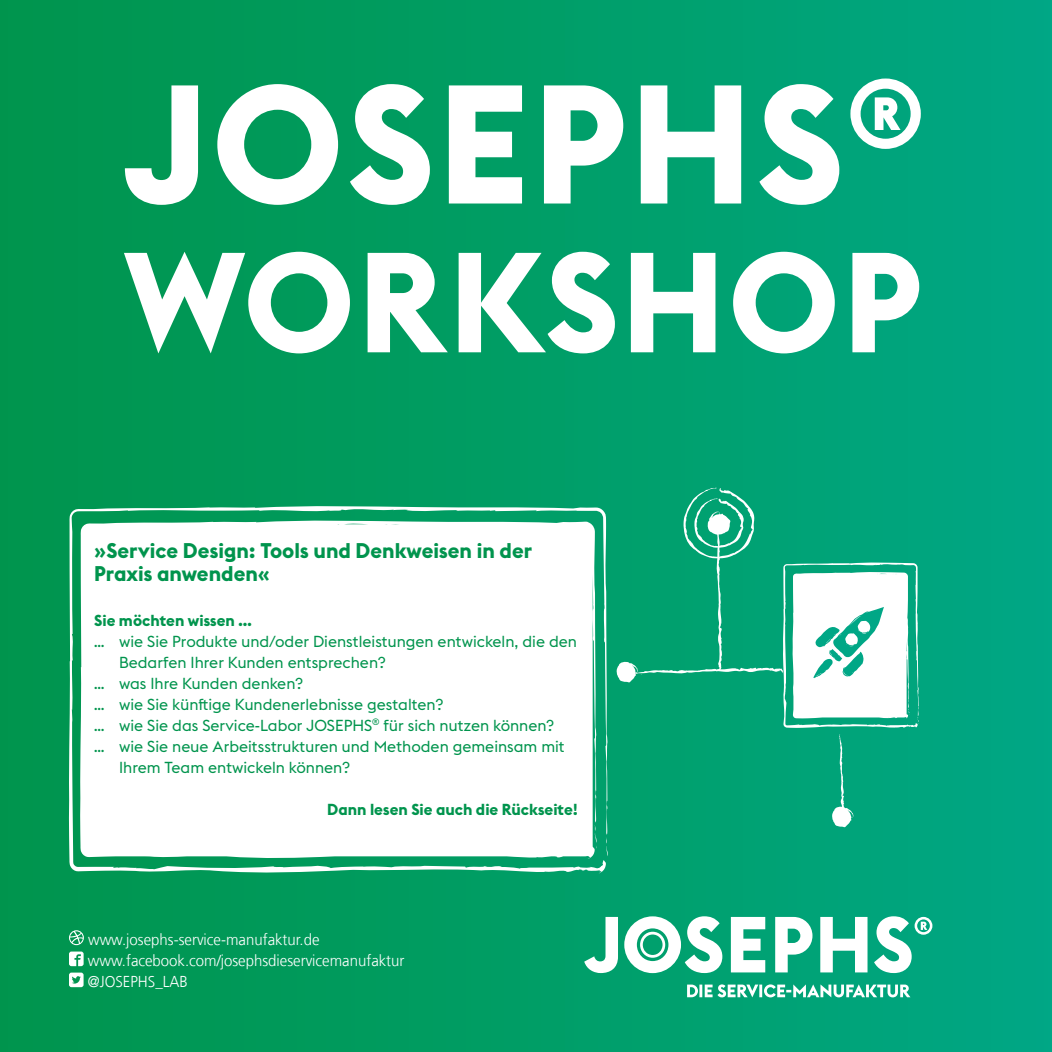
<style>
.page{position:relative;width:1052px;height:1052px;background:#fff}
.page>*{position:absolute;margin:0;border:0;box-sizing:border-box;transform-origin:0 0}
.t1{font:700 166.25px "Euclid Flex";letter-spacing:.025em;color:#fff}
.t2{font:700 140px "Euclid Flex";letter-spacing:.025em;color:#fff}
.t3{font:700 21px/22.8px "Euclid Flex";color:#00944d}
.t4{font:15.75px "Euclid Flex";color:#00944d}
.t5{font:300 15.75px/21px "Frutiger LT Com";color:#fff;scale:.95 1}
.t6{font:700 15.75px "Euclid Flex";color:#00944d}
</style>
<div class="page">
<div style="left:0;top:0;width:1052px;height:1052px;background:linear-gradient(to right,#00944b,#00a784)"></div>
<svg style="left:584px;top:916px;width:348px;height:81px"></svg>
<svg style="left:69px;top:930px;width:15px;height:15px"></svg>
<svg style="left:69px;top:951px;width:15px;height:15px"></svg>
<svg style="left:69px;top:972px;width:15px;height:15px"></svg>
<svg style="left:832px;top:734px;width:22px;height:93px"></svg>
<svg style="left:69px;top:505px;width:539px;height:369px"></svg>
<svg style="left:616px;top:487px;width:303px;height:241px"></svg>
<h1 class="t1" style="left:123px;top:49px;width:802px">JOSEPHS<sup>®</sup></h1>
<h2 class="t2" style="left:123px;top:222px;width:799px">WORKSHOP</h2>
<h3 class="t3" style="left:94px;top:540px;width:439px">»Service Design: Tools und Denkweisen in der<br>Praxis anwenden«</h3>
<p class="t6" style="left:94px;top:611px;width:159px">Sie möchten wissen …</p>
<p class="t4" style="left:94px;top:632px;width:484px">… wie Sie Produkte und/oder Dienstleistungen entwickeln, die den</p>
<p class="t4" style="left:119px;top:653px;width:268px">Bedarfen Ihrer Kunden entsprechen?</p>
<p class="t4" style="left:94px;top:674px;width:210px">… was Ihre Kunden denken?</p>
<p class="t4" style="left:94px;top:695px;width:350px">… wie Sie künftige Kundenerlebnisse gestalten?</p>
<p class="t4" style="left:94px;top:716px;width:461px">… wie Sie das Service-Labor JOSEPHS<sup>®</sup> für sich nutzen können?</p>
<p class="t4" style="left:94px;top:737px;width:472px">… wie Sie neue Arbeitsstrukturen und Methoden gemeinsam mit</p>
<p class="t4" style="left:119px;top:758px;width:232px">Ihrem Team entwickeln können?</p>
<p class="t6" style="left:327px;top:800px;width:252px">Dann lesen Sie auch die Rückseite!</p>
<p class="t5" style="left:88px;top:929px;width:335px">www.josephs-service-manufaktur.de www.facebook.com/josephsdieservicemanufaktur @JOSEPHS_LAB</p>
</div>
